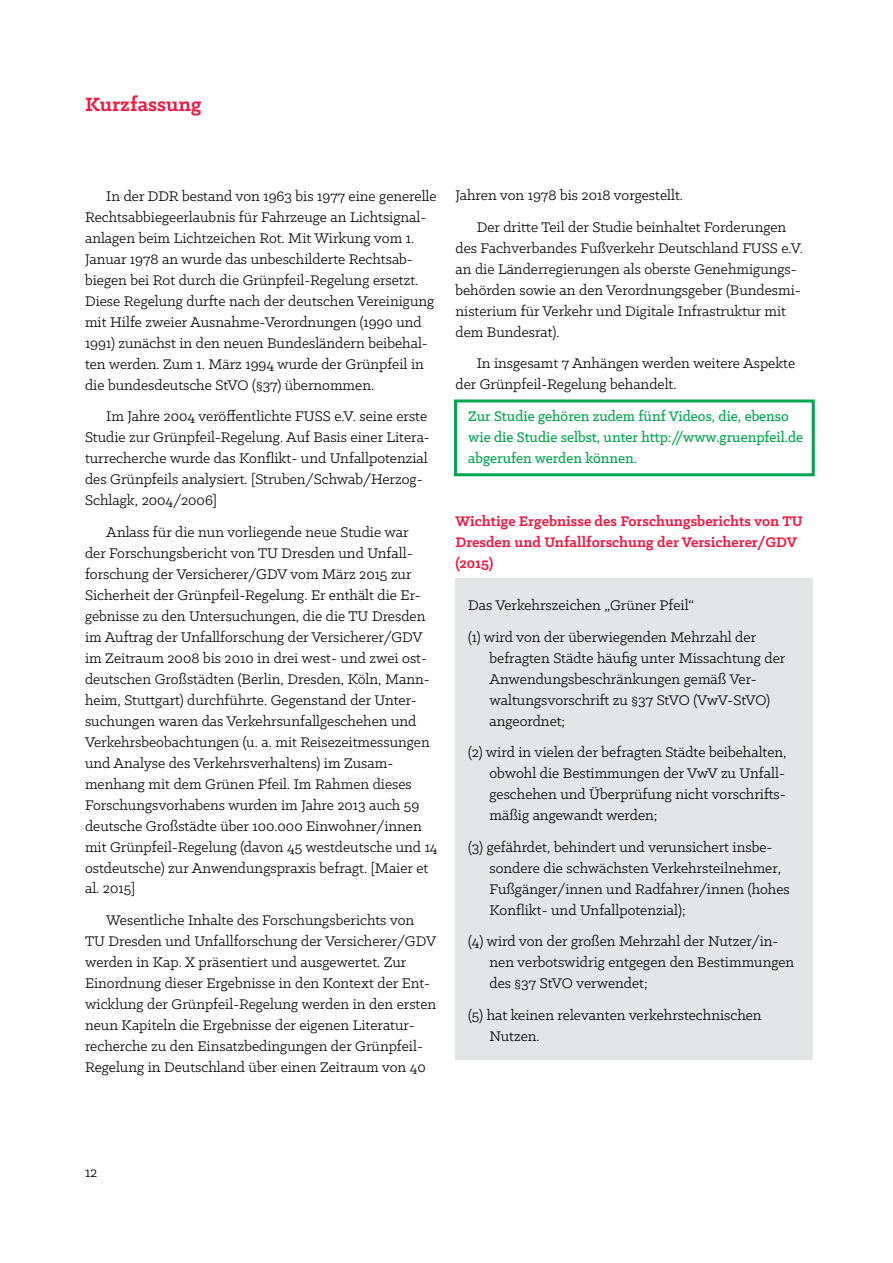
<style>
.page{position:relative;width:893px;height:1263px;background:#fff}
.page>*{position:absolute;margin:0;border:0;box-sizing:border-box;transform-origin:0 0}
.t1{font:700 21.75px "Klinic Slab";color:#ed1941}
.t2{font:15.75px/21px "Klinic Slab";color:#000}
.t3{font:500 15.75px/21px "Klinic Slab";color:#00a651}
.t4{font:700 15.75px/21px "Klinic Slab";color:#ed1941}
</style>
<div class="page">
<div style="left:455px;top:578px;width:358px;height:482px;background:#e4e5e6"></div>
<div style="left:454px;top:399px;width:361px;height:77px;border:3px solid #00a651"></div>
<h1 class="t1" style="left:85px;top:90px;width:118px">Kurzfassung</h1>
<p class="t2" style="left:85px;top:185px;width:353px;text-indent:21px">In der DDR bestand von 1963 bis 1977 eine generelle Rechtsabbiegeerlaubnis für Fahrzeuge an Lichtsignal&shy;anlagen beim Lichtzeichen Rot. Mit Wirkung vom 1.<br>Januar 1978 an wurde das unbeschilderte Rechtsab&shy;biegen bei Rot durch die Grünpfeil-Regelung ersetzt.<br>Diese Regelung durfte nach der deutschen Vereinigung mit Hilfe zweier Ausnahme-Verordnungen (1990 und 1991) zunächst in den neuen Bundesländern beibehal&shy;ten werden. Zum 1. März 1994 wurde der Grünpfeil in die bundesdeutsche StVO (§37) übernommen.</p>
<p class="t2" style="left:85px;top:405px;width:346px;text-indent:21px">Im Jahre 2004 veröffentlichte FUSS e.V. seine erste Studie zur Grünpfeil-Regelung. Auf Basis einer Litera&shy;turrecherche wurde das Konflikt- und Unfallpotenzial des Grünpfeils analysiert. [Struben/Schwab/Herzog-Schlagk, 2004/2006]</p>
<p class="t2" style="left:85px;top:521px;width:354px;text-indent:21px">Anlass für die nun vorliegende neue Studie war<br>der Forschungsbericht von TU Dresden und Unfall&shy;forschung der Versicherer/GDV vom März 2015 zur Sicherheit der Grünpfeil-Regelung. Er enthält die Er&shy;gebnisse zu den Untersuchungen, die die TU Dresden im Auftrag der Unfallforschung der Versicherer/GDV im Zeitraum 2008 bis 2010 in drei west- und zwei ost&shy;deutschen Großstädten (Berlin, Dresden, Köln, Mann&shy;heim, Stuttgart) durchführte. Gegenstand der Unter&shy;suchungen waren das Verkehrsunfallgeschehen und Verkehrsbeobachtungen (u. a. mit Reisezeitmessungen und Analyse des Verkehrsverhaltens) im Zusam&shy;menhang mit dem Grünen Pfeil. Im Rahmen dieses Forschungsvorhabens wurden im Jahre 2013 auch 59 deutsche Großstädte über 100.000 Einwohner/innen mit Grünpfeil-Regelung (davon 45 westdeutsche und 14 ostdeutsche) zur Anwendungspraxis befragt. [Maier et al. 2015]</p>
<p class="t2" style="left:85px;top:909px;width:353px;text-indent:21px">Wesentliche Inhalte des Forschungsberichts von TU Dresden und Unfallforschung der Versicherer/GDV werden in Kap. X präsentiert und ausgewertet. Zur Einordnung dieser Ergebnisse in den Kontext der Ent&shy;wicklung der Grünpfeil-Regelung werden in den ersten neun Kapiteln die Ergebnisse der eigenen Literatur&shy;recherche zu den Einsatzbedingungen der Grünpfeil-Regelung in Deutschland über einen Zeitraum von 40</p>
<p class="t2" style="left:477px;top:179px;width:311px;line-height:31.5px;text-indent:-21px">Jahren von 1978 bis 2018 vorgestellt.<br>Der dritte Teil der Studie beinhaltet Forderungen</p>
<p class="t2" style="left:455px;top:237px;width:349px">des Fachverbandes Fußverkehr Deutschland FUSS e.V. an die Länderregierungen als oberste Genehmigungs&shy;behörden sowie an den Verordnungsgeber (Bundesmi&shy;nisterium für Verkehr und Digitale Infrastruktur mit dem Bundesrat).</p>
<p class="t2" style="left:455px;top:353px;width:341px;text-indent:21px">In insgesamt 7 Anhängen werden weitere Aspekte der Grünpfeil-Regelung behandelt.</p>
<p class="t3" style="left:468px;top:405px;width:336px">Zur Studie gehören zudem fünf Videos, die, ebenso wie die Studie selbst, unter http://www.gruenpfeil.de abgerufen werden können.</p>
<p class="t4" style="left:455px;top:510px;width:349px">Wichtige Ergebnisse des Forschungsberichts von TU<br>Dresden und Unfallforschung der Versicherer/GDV (2015)</p>
<p class="t2" style="left:468px;top:589px;width:289px;line-height:31.5px">Das Verkehrszeichen „Grüner Pfeil“<br>(1) wird von der überwiegenden Mehrzahl der</p>
<p class="t2" style="left:489px;top:647px;width:297px">befragten Städte häufig unter Missachtung der Anwendungsbeschränkungen gemäß Ver&shy;waltungsvorschrift zu §37 StVO (VwV-StVO) angeordnet;</p>
<p class="t2" style="left:489px;top:741px;width:299px;text-align:justify;text-indent:-21px">(2) wird in vielen der befragten Städte beibehalten, obwohl die Bestimmungen der VwV zu Unfall&shy;geschehen und Überprüfung nicht vorschrifts&shy;mäßig angewandt werden;</p>
<p class="t2" style="left:489px;top:836px;width:302px;text-indent:-21px">(3) gefährdet, behindert und verunsichert insbe&shy;sondere die schwächsten Verkehrsteilnehmer, Fußgänger/innen und Radfahrer/innen (hohes Konflikt- und Unfallpotenzial);</p>
<p class="t2" style="left:489px;top:930px;width:306px;text-indent:-21px">(4) wird von der großen Mehrzahl der Nutzer/in&shy;nen verbotswidrig entgegen den Bestimmungen des §37 StVO verwendet;</p>
<p class="t2" style="left:489px;top:1004px;width:274px;text-indent:-21px">(5) hat keinen relevanten verkehrstechnischen<br>Nutzen.</p>
<p class="t2" style="left:85px;top:1161px;width:14px">12</p>
</div>
